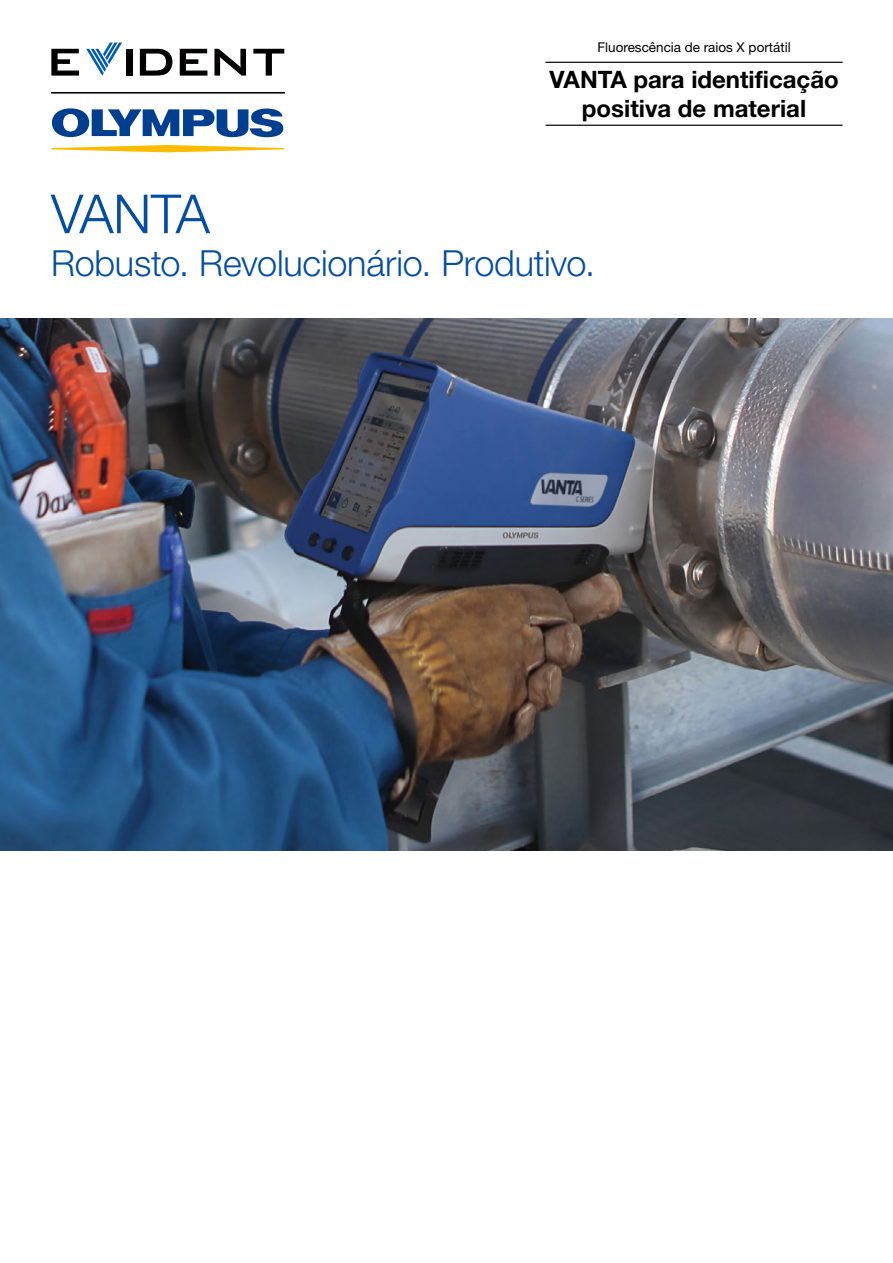
<style>
.page{position:relative;width:893px;height:1263px;background:#fff}
.page>*{position:absolute;margin:0;border:0;box-sizing:border-box;transform-origin:0 0}
.Cover_Title_1{font:300 54px "Helvetica Neue LTW1 G";letter-spacing:-.035em;color:#034ea2}
.Title_1{font:300 36px "Helvetica Neue LTW1 G";letter-spacing:-.005em;color:#034ea2}
.Title_0{font:700 24px/28.8px "Helvetica Neue LTW1 G";color:#000;text-align:center}
.Title_00{font:13.5px "Helvetica Neue LTW1 G";color:#000}
</style>
<div class="page">
<img style="left:0;top:319px;width:893px;height:531px">
<hr style="left:51px;top:92px;width:234px;height:2px;background:#000">
<svg style="left:51px;top:49px;width:28px;height:27px"></svg>
<div style="left:126px;top:49px;width:6px;height:27px;background:#020000"></div>
<svg style="left:140px;top:49px;width:32px;height:27px"></svg>
<svg style="left:180px;top:49px;width:27px;height:27px"></svg>
<svg style="left:214px;top:49px;width:32px;height:27px"></svg>
<svg style="left:253px;top:49px;width:31px;height:27px"></svg>
<svg style="left:86px;top:43px;width:36px;height:33px"></svg>
<svg style="left:51px;top:145px;width:233px;height:7px"></svg>
<svg style="left:52px;top:108px;width:231px;height:29px"></svg>
<hr style="left:546px;top:62px;width:297px;height:1px;background:#000">
<hr style="left:546px;top:125px;width:297px;height:1px;background:#000">
<p class="Title_00" style="left:597px;top:39px;width:195px">Fluorescência de raios X portátil</p>
<p class="Title_0" style="left:549px;top:65px;width:291px">VANTA para identificação positiva de material</p>
<p class="Cover_Title_1" style="left:51px;top:181px;width:160px">VANTA</p>
<p class="Title_1" style="left:51px;top:242px;width:546px">Robusto. Revolucionário. Produtivo.</p>
</div>
